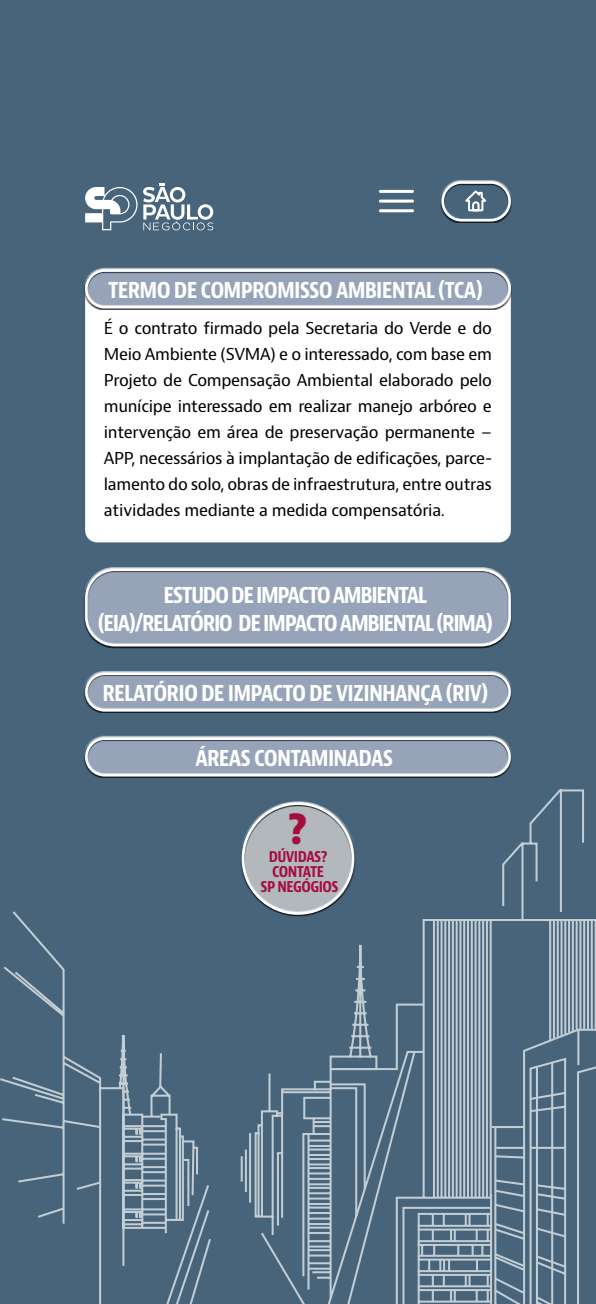
<style>
.page{position:relative;width:596px;height:1304px;background:#fff}
.page>*{position:absolute;margin:0;border:0;box-sizing:border-box;transform-origin:0 0}
.t1{font:700 condensed 44.4px "Bernina Sans";color:#a60d3e}
.t2{font:700 condensed 23.3px "Bernina Sans";letter-spacing:-.04em;color:#fff}
.t3{font:700 condensed 23.3px/28px "Bernina Sans";letter-spacing:-.06em;color:#fff;text-align:center}
.t4{font:16px/26px "Bernino Sans";letter-spacing:-.02em;color:#000;text-align:justify}
.t5{font:700 condensed 15.9px/15.2px "Bernina Sans";letter-spacing:-.035em;color:#a60d3e;text-align:center}
</style>
<div class="page">
<div style="left:0;top:0;width:595px;height:1304px;background:#47647b"></div>
<div style="left:85px;top:275px;width:425px;height:267px;background:#fff;border-radius:12px"></div>
<svg style="left:0;top:789px;width:595px;height:515px"></svg>
<svg style="left:143px;top:183px;width:70px;height:47px"></svg>
<svg style="left:85px;top:187px;width:52px;height:43px"></svg>
<div style="left:240px;top:801px;width:115px;height:113px;background:#fff;opacity:.75"></div>
<div style="left:240px;top:804px;width:115px;height:113px;background:#000;opacity:.75"></div>
<div style="left:241px;top:802px;width:113px;height:113px;border:3px solid #fff;border-radius:50%"></div>
<div style="left:84px;top:736px;width:428px;height:39px;background:#fff;opacity:.75"></div>
<div style="left:84px;top:739px;width:428px;height:39px;background:#000;opacity:.75"></div>
<div style="left:85px;top:737px;width:425px;height:39px;border:2px solid #fff;border-radius:18px"></div>
<div style="left:84px;top:268px;width:428px;height:39px;background:#fff;opacity:.75"></div>
<div style="left:84px;top:271px;width:428px;height:39px;background:#000;opacity:.75"></div>
<div style="left:85px;top:269px;width:425px;height:39px;border:2px solid #fff;border-radius:18px"></div>
<div style="left:84px;top:671px;width:428px;height:39px;background:#fff;opacity:.75"></div>
<div style="left:84px;top:674px;width:428px;height:39px;background:#000;opacity:.75"></div>
<div style="left:85px;top:673px;width:425px;height:39px;border:2px solid #fff;border-radius:18px"></div>
<div style="left:84px;top:567px;width:428px;height:78px;background:#fff;opacity:.75"></div>
<div style="left:84px;top:570px;width:428px;height:78px;background:#97a3b8"></div>
<div style="left:85px;top:569px;width:425px;height:77px;border:2px solid #fff;border-radius:28px"></div>
<div style="left:439px;top:180px;width:73px;height:40px;background:#fff;opacity:.75"></div>
<div style="left:439px;top:183px;width:73px;height:40px;background:#000;opacity:.75"></div>
<div style="left:441px;top:181px;width:69px;height:40px;border:2px solid #fff;border-radius:19px"></div>
<svg style="left:463px;top:189px;width:24px;height:23px"></svg>
<hr style="left:380px;top:190px;width:32px;height:3px;background:#fff">
<hr style="left:380px;top:200px;width:32px;height:3px;background:#fff">
<hr style="left:380px;top:209px;width:32px;height:3px;background:#fff">
<h2 class="t2" style="left:108px;top:275px;width:376px">TERMO DE COMPROMISSO AMBIENTAL (TCA)</h2>
<p class="t4" style="left:104px;top:316px;width:389px">É o contrato firmado pela Secretaria do Verde e do Meio Ambiente (SVMA) e o interessado, com base em Projeto de Compensação Ambiental elaborado pelo munícipe interessado em realizar manejo arbóreo e intervenção em área de preservação permanente – APP, necessários à implantação de edificações, parce&shy;lamento do solo, obras de infraestrutura, entre outras atividades mediante a medida compensatória.</p>
<h2 class="t3" style="left:98px;top:581px;width:396px">ESTUDO DE IMPACTO AMBIENTAL (EIA)/RELATÓRIO DE IMPACTO AMBIENTAL (RIMA)</h2>
<h2 class="t2" style="left:102px;top:679px;width:387px">RELATÓRIO DE IMPACTO DE VIZINHANÇA (RIV)</h2>
<h2 class="t2" style="left:195px;top:744px;width:199px">ÁREAS CONTAMINADAS</h2>
<h1 class="t1" style="left:287px;top:801px;width:21px">?</h1>
<p class="t5" style="left:260px;top:849px;width:79px">DÚVIDAS?<br>CONTATE<br>SP NEGÓGIOS</p>
</div>
